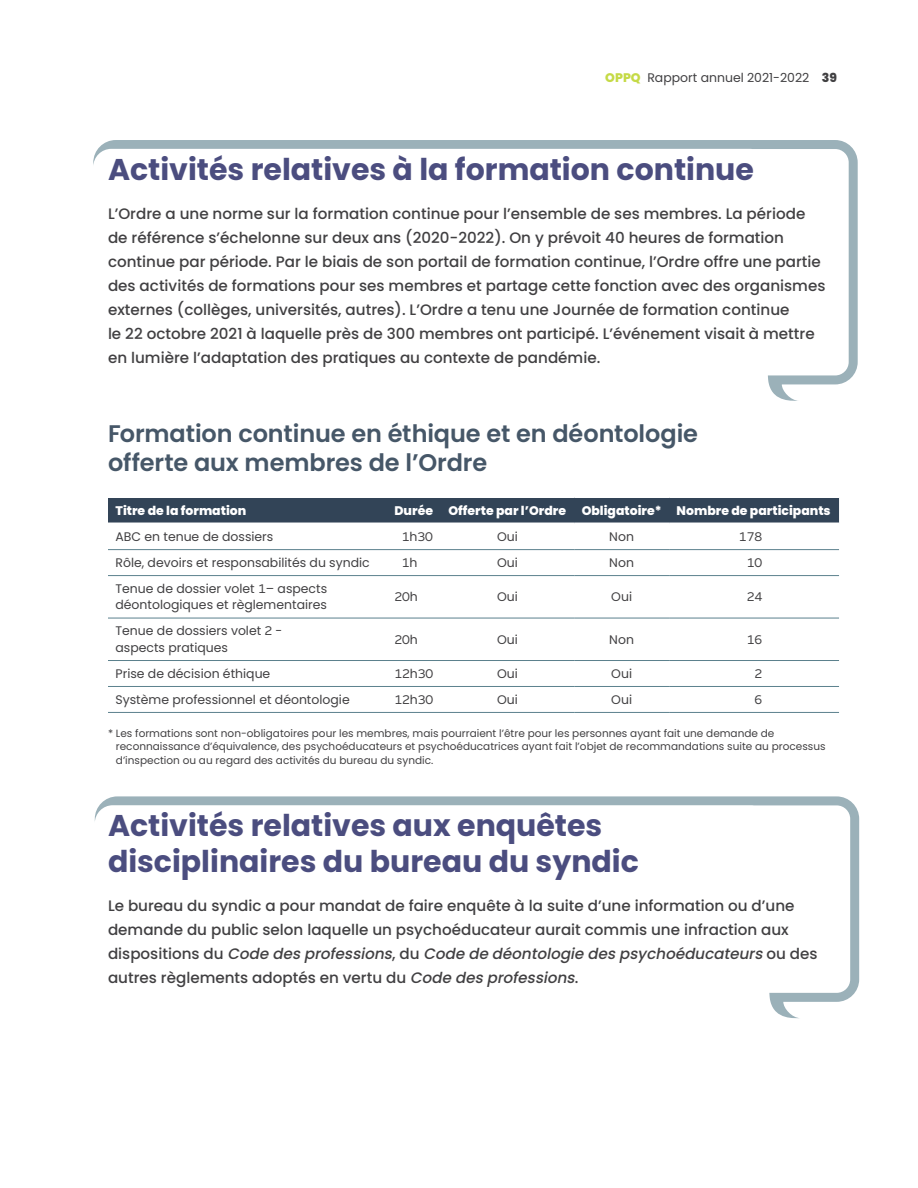
<style>
.page{position:relative;width:918px;height:1188px;background:#fff}
.page>*{position:absolute;margin:0;border:0;box-sizing:border-box;transform-origin:0 0}
.t1{font:700 30px/36px "Poppins";color:#4b4d7f}
.t2{font:600 24px/28.5px "Poppins";letter-spacing:-.005em;color:#465768}
.P-Intro-Encadré{font:500 15.15px/24px "Poppins";color:#414042}
.TD{font:12.45px/16.5px "Poppins";color:#414042}
.TH{font:800 12.45px "Poppins";color:#fff}
.TD-2{font:12.45px "Alright Sans";color:#414042}
.Note{font:10.5px/13.5px "Poppins";color:#414042}
.s1{font-weight:800;color:#c5da47}
.s2{font-weight:800}
.s3{font-family:"Poppins"}
.s4{font-family:"Alright Sans"}
.s5{font-style:italic}
</style>
<div class="page">
<div style="left:108px;top:498px;width:731px;height:25px;background:#324457"></div>
<hr style="left:108px;top:549px;width:279px;height:1px;background:#5b818d">
<hr style="left:387px;top:549px;width:54px;height:1px;background:#5b818d">
<hr style="left:441px;top:549px;width:133px;height:1px;background:#5b818d">
<hr style="left:574px;top:549px;width:95px;height:1px;background:#5b818d">
<hr style="left:669px;top:549px;width:170px;height:1px;background:#5b818d">
<hr style="left:108px;top:575px;width:279px;height:1px;background:#5b818d">
<hr style="left:387px;top:575px;width:54px;height:1px;background:#5b818d">
<hr style="left:441px;top:575px;width:133px;height:1px;background:#5b818d">
<hr style="left:574px;top:575px;width:95px;height:1px;background:#5b818d">
<hr style="left:669px;top:575px;width:170px;height:1px;background:#5b818d">
<hr style="left:108px;top:618px;width:279px;height:1px;background:#5b818d">
<hr style="left:387px;top:618px;width:54px;height:1px;background:#5b818d">
<hr style="left:441px;top:618px;width:133px;height:1px;background:#5b818d">
<hr style="left:574px;top:618px;width:95px;height:1px;background:#5b818d">
<hr style="left:669px;top:618px;width:170px;height:1px;background:#5b818d">
<hr style="left:108px;top:660px;width:279px;height:1px;background:#5b818d">
<hr style="left:387px;top:660px;width:54px;height:1px;background:#5b818d">
<hr style="left:441px;top:660px;width:133px;height:1px;background:#5b818d">
<hr style="left:574px;top:660px;width:95px;height:1px;background:#5b818d">
<hr style="left:669px;top:660px;width:170px;height:1px;background:#5b818d">
<hr style="left:108px;top:686px;width:279px;height:1px;background:#5b818d">
<hr style="left:387px;top:686px;width:54px;height:1px;background:#5b818d">
<hr style="left:441px;top:686px;width:133px;height:1px;background:#5b818d">
<hr style="left:574px;top:686px;width:95px;height:1px;background:#5b818d">
<hr style="left:669px;top:686px;width:170px;height:1px;background:#5b818d">
<hr style="left:108px;top:712px;width:279px;height:1px;background:#5b818d">
<hr style="left:387px;top:712px;width:54px;height:1px;background:#5b818d">
<hr style="left:441px;top:712px;width:133px;height:1px;background:#5b818d">
<hr style="left:574px;top:712px;width:95px;height:1px;background:#5b818d">
<hr style="left:669px;top:712px;width:170px;height:1px;background:#5b818d">
<svg style="left:93px;top:140px;width:765px;height:261px"></svg>
<svg style="left:95px;top:796px;width:764px;height:223px"></svg>
<p class="TD" style="left:605px;top:69px;width:233px"><span class="s1">OPPQ</span> Rapport annuel 2021-2022 <span class="s2">39</span></p>
<h2 class="t1" style="left:108px;top:152px;width:647px">Activités relatives à la formation continue</h2>
<p class="P-Intro-Encadré" style="left:108px;top:202px;width:719px">L’Ordre a une norme sur la formation continue pour l’ensemble de ses membres. La période de référence s’échelonne sur deux ans (2020‑2022). On y prévoit 40 heures de formation continue par période. Par le biais de son portail de formation continue, l’Ordre offre une partie des activités de formations pour ses membres et partage cette fonction avec des organismes externes (collèges, universités, autres). L’Ordre a tenu une Journée de formation continue<br>le 22 octobre 2021 à laquelle près de 300 membres ont participé. L’événement visait à mettre en lumière l’adaptation des pratiques au contexte de pandémie.</p>
<h3 class="t2" style="left:108px;top:420px;width:592px">Formation continue en éthique et en déontologie offerte aux membres de l’Ordre</h3>
<p class="TH" style="left:116px;top:503px;width:132px">Titre de la formation</p>
<p class="TH" style="left:394px;top:503px;width:40px">Durée</p>
<p class="TH" style="left:448px;top:503px;width:119px">Offerte par l’Ordre</p>
<p class="TH" style="left:582px;top:503px;width:81px">Obligatoire*</p>
<p class="TH" style="left:677px;top:503px;width:156px">Nombre de participants</p>
<p class="TD" style="left:116px;top:528px;width:159px">ABC en tenue de dossiers</p>
<p class="TD-2" style="left:402px;top:528px;width:33px">1<span class="s3">h</span>30</p>
<p class="TD" style="left:497px;top:528px;width:22px">Oui</p>
<p class="TD" style="left:609px;top:528px;width:26px">Non</p>
<p class="TD-2" style="left:739px;top:528px;width:25px">178</p>
<p class="TD" style="left:116px;top:554px;width:256px">Rôle, devoirs et responsabilités du syndic</p>
<p class="TD-2" style="left:402px;top:554px;width:17px">1<span class="s3">h</span></p>
<p class="TD" style="left:497px;top:554px;width:22px">Oui</p>
<p class="TD" style="left:609px;top:554px;width:26px">Non</p>
<p class="TD-2" style="left:747px;top:554px;width:17px">10</p>
<p class="TD" style="left:116px;top:580px;width:213px">Tenue de dossier volet <span class="s4">1</span>– aspects déontologiques et règlementaires</p>
<p class="TD-2" style="left:394px;top:588px;width:25px">20<span class="s3">h</span></p>
<p class="TD" style="left:497px;top:589px;width:22px">Oui</p>
<p class="TD" style="left:611px;top:589px;width:22px">Oui</p>
<p class="TD-2" style="left:747px;top:588px;width:17px">24</p>
<p class="TD" style="left:116px;top:623px;width:169px">Tenue de dossiers volet <span class="s4">2</span> - aspects pratiques</p>
<p class="TD-2" style="left:394px;top:631px;width:25px">20<span class="s3">h</span></p>
<p class="TD" style="left:497px;top:631px;width:22px">Oui</p>
<p class="TD" style="left:609px;top:631px;width:26px">Non</p>
<p class="TD-2" style="left:747px;top:631px;width:17px">16</p>
<p class="TD" style="left:116px;top:665px;width:156px">Prise de décision éthique</p>
<p class="TD-2" style="left:394px;top:665px;width:40px">12<span class="s3">h</span>30</p>
<p class="TD" style="left:497px;top:665px;width:22px">Oui</p>
<p class="TD" style="left:611px;top:665px;width:22px">Oui</p>
<p class="TD-2" style="left:754px;top:665px;width:9px">2</p>
<p class="TD" style="left:116px;top:691px;width:236px">Système professionnel et déontologie</p>
<p class="TD-2" style="left:394px;top:691px;width:40px">12<span class="s3">h</span>30</p>
<p class="TD" style="left:497px;top:691px;width:22px">Oui</p>
<p class="TD" style="left:611px;top:691px;width:22px">Oui</p>
<p class="TD-2" style="left:754px;top:691px;width:9px">6</p>
<p class="Note" style="left:116px;top:726px;width:711px;text-indent:-8px">* Les formations sont non-obligatoires pour les membres, mais pourraient l’être pour les personnes ayant fait une demande de reconnaissance d’équivalence, des psychoéducateurs et psychoéducatrices ayant fait l’objet de recommandations suite au processus d’inspection ou au regard des activités du bureau du syndic.</p>
<h2 class="t1" style="left:108px;top:807px;width:532px">Activités relatives aux enquêtes disciplinaires du bureau du syndic</h2>
<p class="P-Intro-Encadré" style="left:108px;top:894px;width:711px">Le bureau du syndic a pour mandat de faire enquête à la suite d’une information ou d’une demande du public selon laquelle un psychoéducateur aurait commis une infraction aux<br>d i s p o s i t i o n s d u <span class="s5">Code desprofessions</span>, d u <span class="s5">Code de déontologie despsychoéducateurs</span>o u d e s autres règlements adoptés en vertu du <span class="s5">Code desprofessions</span>.</p>
</div>
